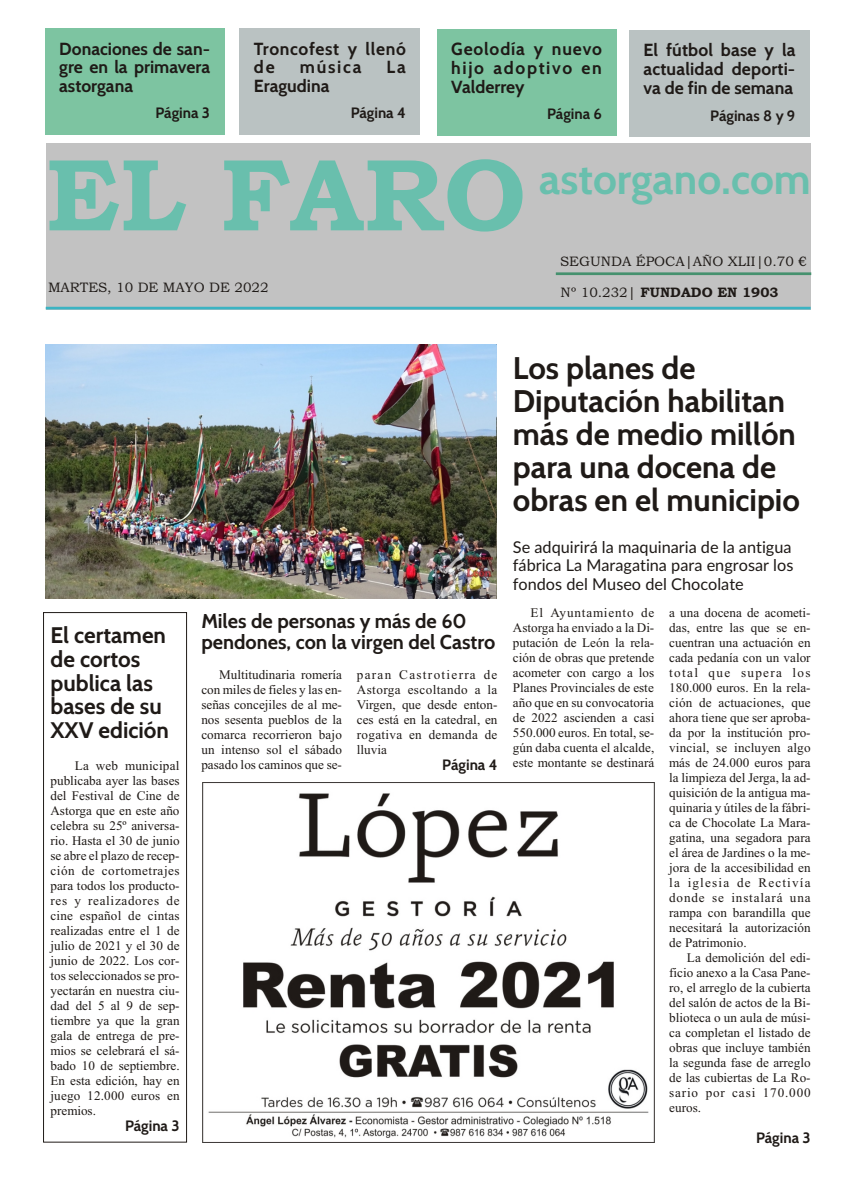
<style>
.page{position:relative;width:855px;height:1181px;background:#fff}
.page>*{position:absolute;margin:0;border:0;box-sizing:border-box;transform-origin:0 0}
.t1{font:102.5px "Bookman Old Style";color:#69bfad}
.t2{font:700 42.5px "Cabin";color:#69bfad}
.t3{font:700 31.25px/32.9px "Cabin";color:#1f1a17}
.t4{font:700 22.5px/23.6px "Cabin";color:#1f1a17}
.t5{font:700 20px/21px "Cabin";color:#1f1a17}
.t6{font:700 17.5px/18.8px "Cabin";color:#1f1a17;text-align:justify}
.t7{font:700 17.5px/18.8px "Cabin";letter-spacing:.035em;color:#1f1a17}
.t8{font:16.25px/18.5px "Lato";color:#1f1a17;text-align:justify}
.t9{font:700 15px "Cabin";letter-spacing:-.005em;color:#1f1a17}
.t10{font:13.75px "Bookman Old Style";color:#1f1a17}
.t11{font:13.12px/15px "Times";letter-spacing:.005em;color:#1f1a17;text-align:justify}
.t12{font:13.12px "Times";letter-spacing:.065em;color:#1f1a17}
.t13{font:13.12px "Times";letter-spacing:.09em;color:#1f1a17}
.t14{font:13.12px "Times";letter-spacing:.105em;color:#1f1a17}
</style>
<div class="page">
<div style="left:46px;top:143px;width:764px;height:166px;background:#c2c2c2"></div>
<hr style="left:46px;top:307px;width:764px;height:2px;background:#3bb3c2">
<div style="left:239px;top:29px;width:181px;height:106px;background:#bac2c2"></div>
<hr style="left:555px;top:272px;width:255px;height:3px;background:#45916e">
<div style="left:437px;top:29px;width:179px;height:107px;background:#7dc4a1"></div>
<div style="left:45px;top:29px;width:179px;height:106px;background:#7dc4a1"></div>
<div style="left:629px;top:31px;width:180px;height:106px;background:#bac2c2"></div>
<div style="left:43px;top:612px;width:144px;height:530px;border:1px solid #1f1a17"></div>
<img style="left:45px;top:344px;width:451px;height:254px">
<img style="left:203px;top:782px;width:451px;height:360px">
<p class="t6" style="left:59px;top:39px;width:152px">Do na cio nes de san - gre en la pri mave ra astorgana</p>
<p class="t9" style="left:155px;top:104px;width:56px">Pá gi na 3</p>
<p class="t7" style="left:254px;top:39px;width:153px">Tron co fest y lle nó de</p>
<p class="t6" style="left:299px;top:58px;width:63px">mú si ca</p>
<p class="t6" style="left:386px;top:58px;width:21px">La</p>
<p class="t6" style="left:254px;top:76px;width:77px">Eragudina</p>
<p class="t9" style="left:350px;top:104px;width:57px">Pá gi na 4</p>
<p class="t6" style="left:451px;top:40px;width:152px">Geo lo día y nue vo hijo adop ti vo en Valderrey</p>
<p class="t9" style="left:547px;top:104px;width:56px">Pá gi na 6</p>
<p class="t6" style="left:643px;top:41px;width:153px">El fút bol base y la ac tua li dad de por ti - va de fin de semana</p>
<p class="t9" style="left:710px;top:106px;width:87px">Pá gi nas 8 y 9</p>
<p class="t1" style="left:46px;top:157px;width:481px">EL FARO</p>
<p class="t10" style="left:48px;top:282px;width:222px">MARTES, 10 DE MAYO DE 2022</p>
<p class="t2" style="left:539px;top:153px;width:273px">as tor ga no.com</p>
<p class="t10" style="left:560px;top:256px;width:248px">SEGUNDA ÉPOCA|AÑO XLII|0.70 €</p>
<p class="t10" style="left:560px;top:287px;width:219px">Nº 10.232| FUNDADO EN 1903</p>
<p class="t4" style="left:50px;top:623px;width:120px">El certamen de cortos publica las bases de su<br>XXV edición</p>
<p class="t11" style="left:50px;top:759px;width:131px;text-indent:24px">La web mu ni ci pal pu bli ca ba ayer las ba ses del Fes ti val de Cine de Astorga que en este año ce le bra su 25º ani ver sa - rio. Has ta el 30 de ju nio se abre el pla zo de re cep - ción de cor to me tra jes para to dos los pro duc to - res y rea li za do res de cine es pa ñol de cin tas rea li za das en tre el 1 de ju lio de 2021 y el 30 de ju nio de 2022. Los cor - tos se lec cio na dos se pro - yec ta rán en nues tra ciu - dad del 5 al 9 de sep - tiembre ya que la gran gala de en tre ga de pre - mios se ce le bra rá el sá - ba do 10 de sep tiembre.<br>En esta edición, hay en juego 12.000 euros en premios.</p>
<p class="t9" style="left:125px;top:1116px;width:56px">Pá gi na 3</p>
<p class="t5" style="left:201px;top:610px;width:295px">Miles de personas y más de 60 pendones, con la virgen del Castro</p>
<p class="t11" style="left:201px;top:668px;width:142px;text-indent:18px">Mul ti tu di na ria ro me ría con mi les de fie les y las en - se ñas con ce ji les de al me - nos se sen ta pue blos de la co mar ca re co rrie ron bajo un in ten so sol el sá ba do pasado los ca mi nos que se -</p>
<p class="t11" style="left:356px;top:668px;width:142px">pa ran Cas tro tie rra de Astor ga es col tan do a la Virgen, que des de en ton - ces está en la ca te dral, en ro ga ti va en de man da de lluvia</p>
<p class="t9" style="left:442px;top:755px;width:57px">Pá gi na 4</p>
<p class="t3" style="left:512px;top:352px;width:288px">Los planes de<br>Diputación habilitan más de medio millón para una docena de obras en el municipio</p>
<p class="t8" style="left:512px;top:538px;width:282px">Se ad qui ri rá la ma qui na ria de la an ti gua fá bri ca La Maragatina para engrosar los fondos del Museo del Chocolate</p>
<p class="t11" style="left:512px;top:606px;width:143px;text-indent:18px">El Ayun ta mien to de Astorga ha en via do a la Di - pu ta ción de León la re la - ción de obras que pre ten de aco me ter con cargo a los Pla nes Pro vin cia les de este año que en su con vo ca to ria de 2022 as cien den a casi 550.000 eu ros. En to tal, se - gún daba cuen ta el al cal de, este mon tan te se des ti na rá</p>
<p class="t11" style="left:668px;top:606px;width:143px">a una do ce na de aco me ti -</p>
<p class="t11" style="left:668px;top:621px;width:143px">das, en tre las que se en -</p>
<p class="t11" style="left:668px;top:636px;width:143px">cuen tran una ac tua ción en</p>
<p class="t11" style="left:668px;top:651px;width:143px">cada pe da nía con un va lor</p>
<p class="t14" style="left:668px;top:667px;width:143px">to tal que su pe ra los</p>
<p class="t11" style="left:668px;top:681px;width:143px">180.000 eu ros. En la re la -</p>
<p class="t11" style="left:668px;top:696px;width:143px">ción de ac tua cio nes, que</p>
<p class="t11" style="left:668px;top:711px;width:143px">aho ra tie ne que ser apro ba -</p>
<p class="t11" style="left:668px;top:726px;width:143px">da por la insti tu ción pro -</p>
<p class="t11" style="left:668px;top:741px;width:143px">vin cial, se in clu yen algo</p>
<p class="t11" style="left:668px;top:756px;width:143px">más de 24.000 eu ros para</p>
<p class="t11" style="left:668px;top:771px;width:143px">la limpie za del Jerga, la ad -</p>
<p class="t11" style="left:668px;top:786px;width:143px">qui si ción de la an ti gua ma -</p>
<p class="t11" style="left:668px;top:801px;width:143px">qui na ria y úti les de la fá bri -</p>
<p class="t11" style="left:668px;top:816px;width:143px">ca de Cho co la te La Ma ra -</p>
<p class="t11" style="left:668px;top:831px;width:143px">ga ti na, una se ga do ra para</p>
<p class="t11" style="left:668px;top:846px;width:143px">el área de Jar di nes o la me -</p>
<p class="t11" style="left:668px;top:861px;width:143px">jo ra de la ac ce si bi li dad en</p>
<p class="t13" style="left:668px;top:877px;width:143px">la igle sia de Rectivía</p>
<p class="t12" style="left:668px;top:892px;width:143px">donde se instalará una</p>
<p class="t11" style="left:668px;top:906px;width:143px">rampa con barandilla que</p>
<p class="t11" style="left:668px;top:921px;width:143px">necesitará la autorización</p>
<p class="t11" style="left:668px;top:936px;width:79px">de Patrimonio.</p>
<p class="t11" style="left:686px;top:951px;width:125px">La de mo li ción del edi -</p>
<p class="t11" style="left:668px;top:966px;width:143px">fi cio ane xo a la Casa Pa ne -</p>
<p class="t11" style="left:668px;top:981px;width:143px">ro, el arre glo de la cu bier ta</p>
<p class="t11" style="left:668px;top:996px;width:143px">del sa lón de ac tos de la Bi -</p>
<p class="t11" style="left:668px;top:1011px;width:143px">blio te ca o un aula de mú si -</p>
<p class="t11" style="left:668px;top:1026px;width:143px">ca com ple tan el lis ta do de</p>
<p class="t11" style="left:668px;top:1041px;width:143px">obras que in clu ye también</p>
<p class="t11" style="left:668px;top:1056px;width:143px">la se gun da fase de arre glo</p>
<p class="t11" style="left:668px;top:1071px;width:143px">de las cu bier tas de La Ro -</p>
<p class="t12" style="left:668px;top:1087px;width:143px">sa rio por casi 170.000</p>
<p class="t11" style="left:668px;top:1101px;width:33px">euros.</p>
<p class="t9" style="left:755px;top:1128px;width:56px">Pá gi na 3</p>
</div>
